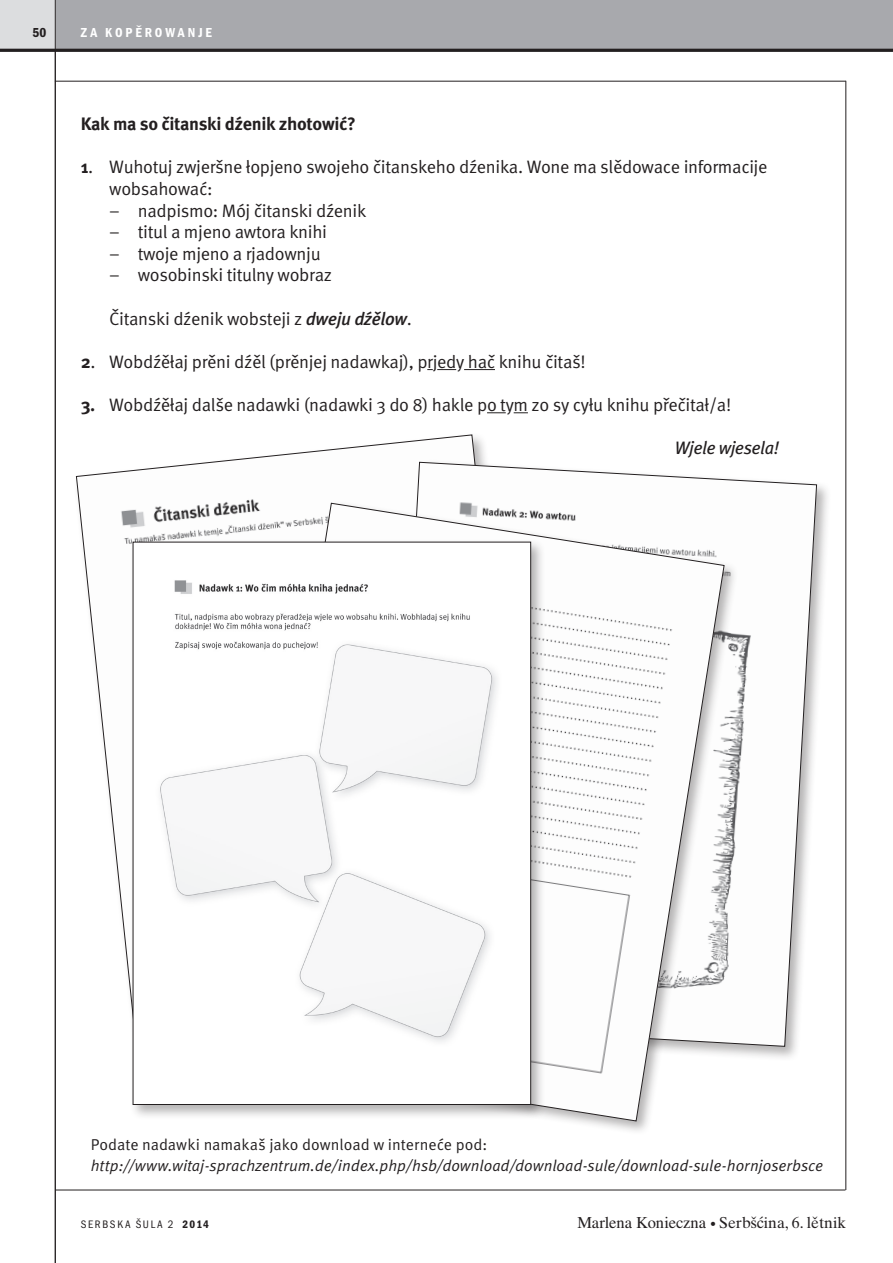
<style>
.page{position:relative;width:893px;height:1263px;background:#fff}
.page>*{position:absolute;margin:0;border:0;box-sizing:border-box;transform-origin:0 0}
.t1{font:18px/21.6px "Meta Pro";letter-spacing:-.02em;color:#231f20}
.t2{font:700 18px "Meta Pro";letter-spacing:-.02em;color:#231f20}
.t3{font:italic 18px "Meta Pro";letter-spacing:-.03em;color:#231f20}
.t4{font:italic 15.75px "Meta Pro";letter-spacing:-.005em;color:#231f20}
.t5{font:15.75px "Meta Pro";color:#231f20}
.t6{font:15.75px "Times Ten CE";color:#231f20}
.t7{font:600 condensed 13.5px "Franklin Got Itc TEE";letter-spacing:.215em;color:#fff}
.t8{font:600 condensed 13.5px "Franklin Got Itc TEE";color:#231f20}
.t9{font:condensed 11.25px "Franklin Got Itc TEE";letter-spacing:.145em;color:#231f20}
.s1{font-weight:700}
.s2{font-weight:500;font-style:italic}
.s3{font-weight:600}
.s4{font-family:"Times LT Pro";font-size:16.5px}
.s5{font-size:12px}
</style>
<div class="page">
<div style="left:0;top:0;width:893px;height:50px;background:#a8a9ad"></div>
<div style="left:0;top:0;width:56px;height:50px;background:#dcdddf"></div>
<hr style="left:55px;top:0;width:1px;height:1263px;background:#231f20">
<hr style="left:0;top:49px;width:893px;height:3px;background:#231f20">
<hr style="left:55px;top:81px;width:791px;height:1px;background:#231f20">
<hr style="left:845px;top:81px;width:1px;height:1109px;background:#231f20">
<hr style="left:55px;top:1189px;width:790px;height:1px;background:#231f20">
<svg style="left:427px;top:369px;width:29px;height:1px"></svg>
<hr style="left:464px;top:369px;width:31px;height:1px;background:#231f20">
<svg style="left:487px;top:412px;width:19px;height:1px"></svg>
<svg style="left:514px;top:412px;width:14px;height:1px"></svg>
<svg style="left:76px;top:434px;width:409px;height:557px"></svg>
<div style="left:384px;top:459px;width:448px;height:602px;background:#231f20;opacity:.34"></div>
<svg style="left:387px;top:462px;width:430px;height:585px"></svg>
<div style="left:241px;top:500px;width:498px;height:636px;background:#231f20;opacity:.34"></div>
<svg style="left:243px;top:503px;width:482px;height:618px"></svg>
<div style="left:130px;top:539px;width:416px;height:581px;background:#231f20;opacity:.34"></div>
<img style="left:135px;top:544px;width:394px;height:559px">
<p class="t7" style="left:81px;top:24px;width:133px">ZA KOPĚROWANJE</p>
<p class="t8" style="left:33px;top:24px;width:16px">50</p>
<p class="t7" style="left:81px;top:24px;width:141px">TEORIJA A PRAKSA</p>
<p class="t2" style="left:81px;top:113px;width:277px">Kak ma so čitanski dźenik zhotowić?</p>
<p class="t1" style="left:109px;top:157px;width:660px;text-indent:-28px"><span class="s1">1</span>. Wuhotuj zwjeršne łopjeno swojeho čitanskeho dźenika. Wone ma slědowace informacije wobsahować:</p>
<p class="t1" style="left:109px;top:200px;width:259px">– nadpismo: Mój čitanski dźenik</p>
<p class="t1" style="left:109px;top:222px;width:219px">– titul a mjeno awtora knihi</p>
<p class="t1" style="left:109px;top:243px;width:213px">– twoje mjeno a rjadownju</p>
<p class="t1" style="left:109px;top:265px;width:224px">– wosobinski titulny wobraz</p>
<p class="t1" style="left:109px;top:308px;width:304px">Čitanski dźenik wobsteji z <span class="s2">dweju dźělow</span>.</p>
<p class="t1" style="left:81px;top:351px;width:507px"><span class="s1">2</span>. Wobdźěłaj prěni dźěl (prěnjej nadawkaj), prjedy hač knihu čitaš!</p>
<p class="t1" style="left:81px;top:394px;width:652px"><span class="s1">3.</span> Wobdźěłaj dalše nadawki (nadawki 3 do 8) hakle po tym zo sy cyłu knihu přečitał/a!</p>
<p class="t3" style="left:675px;top:437px;width:106px">Wjele wjesela!</p>
<p class="t5" style="left:91px;top:1135px;width:398px">Podate nadawki namakaš jako download w interneće pod:</p>
<p class="t4" style="left:91px;top:1156px;width:734px">http://www.witaj-sprachzentrum.de/index.php/hsb/download/download-sule/download-sule-hornjoserbsce</p>
<p class="t9" style="left:81px;top:1217px;width:130px">SERBSKA ŠULA 2 <span class="s3">2014</span></p>
<p class="t6" style="left:577px;top:1213px;width:270px"><span class="s4">Marlena Konieczna</span> <span class="s5">•</span> Serbšćina, 6. lětnik</p>
</div>
